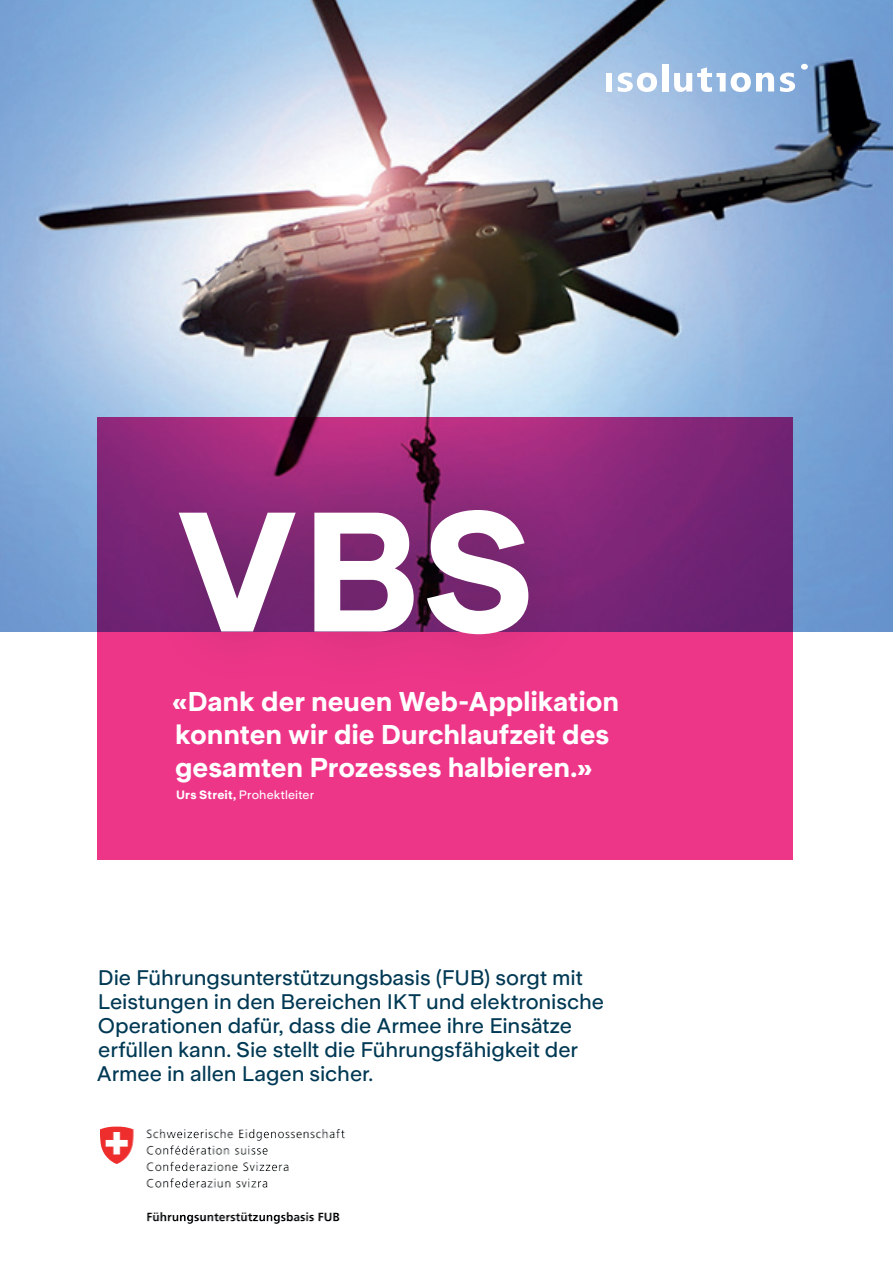
<style>
.page{position:relative;width:893px;height:1263px;background:#fff}
.page>*{position:absolute;margin:0;border:0;box-sizing:border-box;transform-origin:0 0}
.t1{font:168.75px "Universal Sans 900";color:#fff}
.t2{font:27px/33px "Universal Sans 900";letter-spacing:-.005em;color:#fff}
.t3{font:21px/24px "Universal Sans 600";letter-spacing:-.005em;color:#013954}
.t4{font:12px "Universal Sans 600";letter-spacing:.015em;color:#fff}
.s1{font-family:"Universal Sans 900"}
</style>
<div class="page">
<img style="left:0;top:0;width:893px;height:631px">
<img style="left:100px;top:1126px;width:245px;height:98px">
<svg style="left:98px;top:417px;width:695px;height:442px;background:#c93082"></svg>
<div style="left:801px;top:64px;width:7px;height:6px;background:#fff;border-radius:50%"></div>
<svg style="left:618px;top:73px;width:39px;height:19px"></svg>
<div style="left:662px;top:64px;width:6px;height:28px;background:#fff"></div>
<div style="left:606px;top:73px;width:6px;height:19px;background:#fff"></div>
<svg style="left:674px;top:67px;width:121px;height:25px"></svg>
<div style="left:125px;top:452px;width:460px;height:240px;background:#231f20;opacity:.25"></div>
<h1 class="t1" style="left:174px;top:476px;width:362px">VBS</h1>
<p class="t2" style="left:172px;top:685px;width:448px">«Dank der neuen Web-Applikation konnten wir die Durchlaufzeit des gesamten Prozesses halbieren.»</p>
<p class="t4" style="left:176px;top:788px;width:139px"><span class="s1">Urs Streit,</span> Prohektleiter</p>
<p class="t3" style="left:97px;top:966px;width:509px">Die Führungsunterstützungsbasis (FUB) sorgt mit Leistungen in den Bereichen IKT und elektronische Operationen dafür, dass die Armee ihre Einsätze erfüllen kann. Sie stellt die Führungsfähigkeit der Armee in allen Lagen sicher.</p>
</div>
